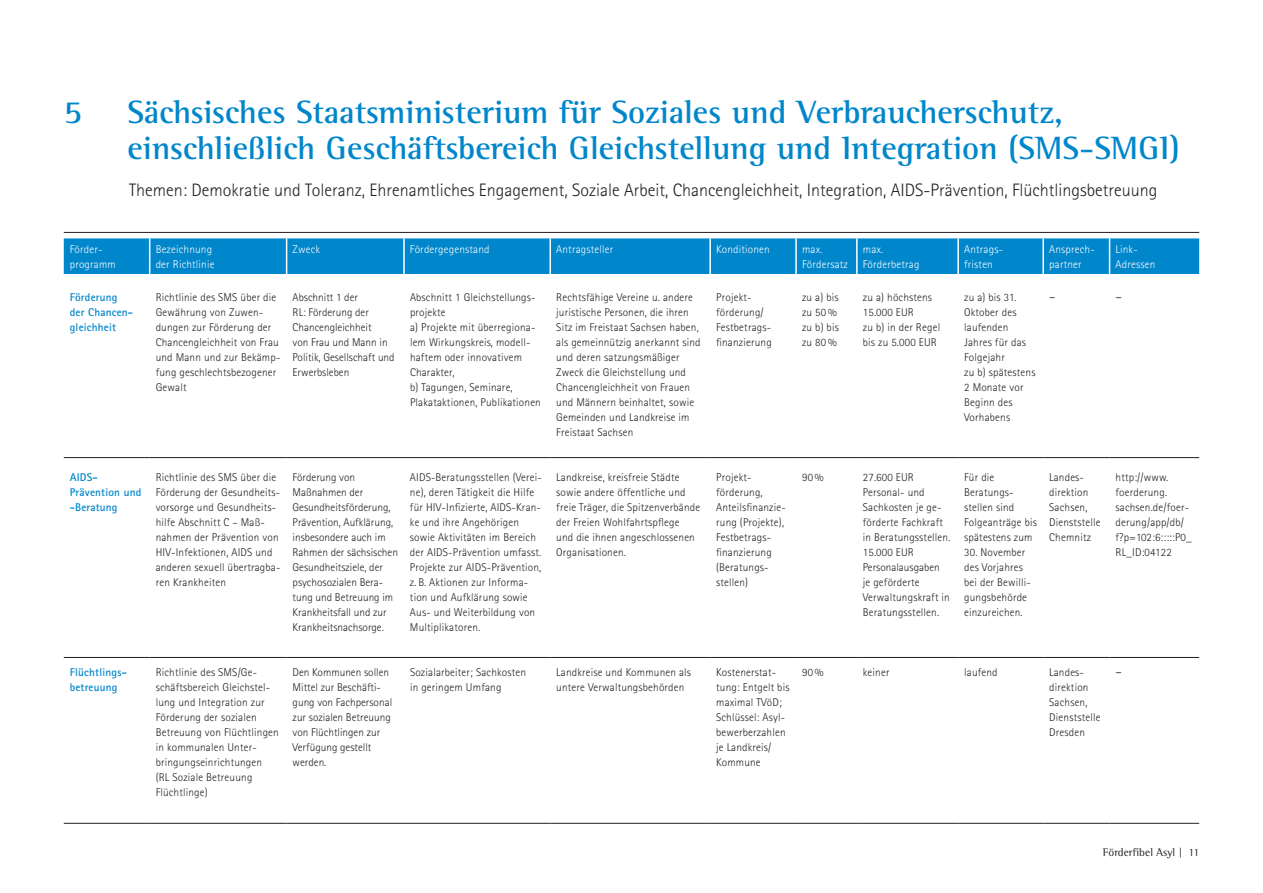
<style>
.page{position:relative;width:1263px;height:893px;background:#fff}
.page>*{position:absolute;margin:0;border:0;box-sizing:border-box;transform-origin:0 0}
.t1{font:700 33px/36px "Rotis Semi Serif";color:#0086cb}
.t2{font:300 18px "Rotis Sans Serif";color:#231f20}
.t3{font:300 13.5px "Rotis Sans Serif";color:#231f20}
.t4{font:300 11.25px/15px "Rotis Sans Serif";letter-spacing:.015em;color:#231f20}
.t5{font:300 11.25px/15px "Rotis Sans Serif";letter-spacing:.015em;color:#fff}
.t6{font:700 11.25px/15px "Rotis Sans Serif";letter-spacing:.015em;color:#0086cb}
.t7{font:11.25px "Rotis Semi Serif";letter-spacing:.01em;color:#231f20}
</style>
<div class="page">
<hr style="left:64px;top:232px;width:1135px;height:1px;background:#231f20">
<div style="left:64px;top:238px;width:1135px;height:36px;background:#0086cb"></div>
<hr style="left:149px;top:238px;width:1px;height:36px;background:#fff">
<hr style="left:286px;top:238px;width:1px;height:36px;background:#fff">
<hr style="left:403px;top:238px;width:2px;height:36px;background:#fff">
<hr style="left:549px;top:238px;width:2px;height:36px;background:#fff">
<hr style="left:709px;top:238px;width:2px;height:36px;background:#fff">
<hr style="left:795px;top:238px;width:2px;height:36px;background:#fff">
<hr style="left:856px;top:238px;width:2px;height:36px;background:#fff">
<hr style="left:957px;top:238px;width:2px;height:36px;background:#fff">
<hr style="left:1042px;top:238px;width:2px;height:36px;background:#fff">
<hr style="left:1109px;top:238px;width:1px;height:36px;background:#fff">
<hr style="left:64px;top:823px;width:86px;height:1px;background:#231f20">
<hr style="left:150px;top:823px;width:137px;height:1px;background:#231f20">
<hr style="left:287px;top:823px;width:117px;height:1px;background:#231f20">
<hr style="left:404px;top:823px;width:146px;height:1px;background:#231f20">
<hr style="left:550px;top:823px;width:160px;height:1px;background:#231f20">
<hr style="left:710px;top:823px;width:86px;height:1px;background:#231f20">
<hr style="left:796px;top:823px;width:61px;height:1px;background:#231f20">
<hr style="left:857px;top:823px;width:101px;height:1px;background:#231f20">
<hr style="left:958px;top:823px;width:85px;height:1px;background:#231f20">
<hr style="left:1043px;top:823px;width:66px;height:1px;background:#231f20">
<hr style="left:1109px;top:823px;width:90px;height:1px;background:#231f20">
<hr style="left:64px;top:457px;width:86px;height:1px;background:#231f20">
<hr style="left:150px;top:457px;width:137px;height:1px;background:#231f20">
<hr style="left:287px;top:457px;width:117px;height:1px;background:#231f20">
<hr style="left:404px;top:457px;width:146px;height:1px;background:#231f20">
<hr style="left:550px;top:457px;width:160px;height:1px;background:#231f20">
<hr style="left:710px;top:457px;width:86px;height:1px;background:#231f20">
<hr style="left:796px;top:457px;width:61px;height:1px;background:#231f20">
<hr style="left:857px;top:457px;width:101px;height:1px;background:#231f20">
<hr style="left:958px;top:457px;width:85px;height:1px;background:#231f20">
<hr style="left:1043px;top:457px;width:66px;height:1px;background:#231f20">
<hr style="left:1109px;top:457px;width:90px;height:1px;background:#231f20">
<hr style="left:64px;top:657px;width:86px;height:1px;background:#231f20">
<hr style="left:150px;top:657px;width:137px;height:1px;background:#231f20">
<hr style="left:287px;top:657px;width:117px;height:1px;background:#231f20">
<hr style="left:404px;top:657px;width:146px;height:1px;background:#231f20">
<hr style="left:550px;top:657px;width:160px;height:1px;background:#231f20">
<hr style="left:710px;top:657px;width:86px;height:1px;background:#231f20">
<hr style="left:796px;top:657px;width:61px;height:1px;background:#231f20">
<hr style="left:857px;top:657px;width:101px;height:1px;background:#231f20">
<hr style="left:958px;top:657px;width:85px;height:1px;background:#231f20">
<hr style="left:1043px;top:657px;width:66px;height:1px;background:#231f20">
<hr style="left:1109px;top:657px;width:90px;height:1px;background:#231f20">
<h1 class="t1" style="left:64px;top:93px;width:20px">5</h1>
<h1 class="t1" style="left:128px;top:93px;width:1054px">Sächsisches Staatsministerium für Soziales und Verbraucherschutz, einschließlich Geschäftsbereich Gleichstellung und Integration (SMS-SMGI)</h1>
<h2 class="t2" style="left:129px;top:180px;width:1030px">Themen: Demokratie und Toleranz, Ehrenamtliches Engagement, Soziale Arbeit, Chancengleichheit, Integration, AIDS-Prävention, Flüchtlingsbetreuung</h2>
<p class="t5" style="left:70px;top:242px;width:48px">Förder&shy;programm</p>
<p class="t5" style="left:156px;top:242px;width:60px">Bezeichnung der Richtlinie</p>
<p class="t5" style="left:293px;top:242px;width:29px">Zweck</p>
<p class="t5" style="left:410px;top:242px;width:81px">Fördergegenstand</p>
<p class="t5" style="left:556px;top:242px;width:59px">Antragsteller</p>
<p class="t5" style="left:716px;top:242px;width:55px">Konditionen</p>
<p class="t5" style="left:802px;top:242px;width:47px">max.<br>Fördersatz</p>
<p class="t5" style="left:863px;top:242px;width:58px">max.<br>Förderbetrag</p>
<p class="t5" style="left:964px;top:242px;width:40px">Antrags&shy;fristen</p>
<p class="t5" style="left:1049px;top:242px;width:47px">Ansprech&shy;partner</p>
<p class="t5" style="left:1115px;top:242px;width:41px">Link-<br>Adressen</p>
<p class="t6" style="left:70px;top:290px;width:65px">Förderung der Chancen&shy;gleichheit</p>
<p class="t4" style="left:156px;top:290px;width:126px">Richtlinie des SMS über die<br>Gewährung von Zuwen&shy;dungen zur Förderung der<br>Chancengleichheit von Frau und Mann und zur Bekämp&shy;fung geschlechtsbezogener<br>Gewalt</p>
<p class="t4" style="left:293px;top:290px;width:104px">Abschnitt 1 der<br>RL: Förderung der<br>Chancengleichheit<br>von Frau und Mann in<br>Politik, Gesellschaft und<br>Erwerbsleben</p>
<p class="t4" style="left:410px;top:290px;width:132px">Abschnitt 1 Gleichstellungs&shy;projekte<br>a) Projekte mit überregiona&shy;lem Wirkungskreis, modell&shy;haftem oder innovativem<br>Charakter,<br>b) Tagungen, Seminare,<br>Plakataktionen, Publikationen</p>
<p class="t4" style="left:556px;top:290px;width:146px">Rechtsfähige Vereine u. andere juristische Personen, die ihren<br>Sitz im Freistaat Sachsen haben, als gemeinnützig anerkannt sind und deren satzungsmäßiger<br>Zweck die Gleichstellung und<br>Chancengleichheit von Frauen und Männern beinhaltet, sowie<br>Gemeinden und Landkreise im<br>Freistaat Sachsen</p>
<p class="t4" style="left:716px;top:290px;width:57px">Projekt&shy;förderung/<br>Festbetrags&shy;finanzierung</p>
<p class="t4" style="left:802px;top:290px;width:38px">zu a) bis zu 50% zu b) bis zu 80%</p>
<p class="t4" style="left:863px;top:290px;width:79px">zu a) höchstens<br>15.000 EUR<br>zu b) in der Regel bis zu 5.000 EUR</p>
<p class="t4" style="left:964px;top:290px;width:73px">zu a) bis 31.<br>Oktober des laufenden<br>Jahres für das<br>Folgejahr<br>zu b) spätestens<br>2 Monate vor<br>Beginn des<br>Vorhabens</p>
<p class="t3" style="left:1049px;top:289px;width:8px">–</p>
<p class="t3" style="left:1115px;top:289px;width:8px">–</p>
<p class="t6" style="left:70px;top:470px;width:73px">AIDS-<br>Prävention und -Beratung</p>
<p class="t4" style="left:156px;top:470px;width:126px">Richtlinie des SMS über die<br>Förderung der Gesundheits&shy;vorsorge und Gesundheits&shy;hilfe Abschnitt C – Maß&shy;nahmen der Prävention von<br>HIV-Infektionen, AIDS und anderen sexuell übertragba&shy;ren Krankheiten</p>
<p class="t4" style="left:293px;top:470px;width:107px">Förderung von<br>Maßnahmen der<br>Gesundheitsförderung,<br>Prävention, Aufklärung, insbesondere auch im<br>Rahmen der sächsischen<br>Gesundheitsziele, der psychosozialen Bera&shy;tung und Betreuung im<br>Krankheitsfall und zur<br>Krankheitsnachsorge.</p>
<p class="t4" style="left:410px;top:470px;width:133px">AIDS-Beratungsstellen (Verei&shy;ne), deren Tätigkeit die Hilfe für HIV-Infizierte, AIDS-Kran&shy;ke und ihre Angehörigen sowie Aktivitäten im Bereich der AIDS-Prävention umfasst.<br>Projekte zur AIDS-Prävention, z. B. Aktionen zur Informa&shy;tion und Aufklärung sowie<br>Aus- und Weiterbildung von<br>Multiplikatoren.</p>
<p class="t4" style="left:556px;top:470px;width:145px">Landkreise, kreisfreie Städte sowie andere öffentliche und freie Träger, die Spitzenverbände der Freien Wohlfahrtspflege<br>und die ihnen angeschlossenen<br>Organisationen.</p>
<p class="t4" style="left:716px;top:470px;width:71px">Projekt&shy;förderung,<br>Anteilsfinanzie&shy;rung (Projekte),<br>Festbetrags&shy;finanzierung (Beratungs&shy;stellen)</p>
<p class="t4" style="left:802px;top:470px;width:23px">90%</p>
<p class="t4" style="left:863px;top:470px;width:89px">27.600 EUR<br>Personal- und<br>Sachkosten je ge&shy;förderte Fachkraft in Beratungsstellen.<br>15.000 EUR<br>Personalausgaben<br>je geförderte<br>Verwaltungskraft in<br>Beratungsstellen.</p>
<p class="t4" style="left:964px;top:470px;width:74px">Für die<br>Beratungs&shy;stellen sind<br>Folgeanträge bis spätestens zum</p>
<p class="t4" style="left:1049px;top:470px;width:53px">Landes&shy;direktion<br>Sachsen,<br>Dienststelle<br>Chemnitz</p>
<p class="t4" style="left:1115px;top:470px;width:78px">http://www. foerderung. sachsen.de/foer&shy;derung/app/db/ f?p=102:6:::::P0_<br>RL_ID:04122</p>
<p class="t4" style="left:964px;top:545px;width:68px">30. November des Vorjahres bei der Bewilli&shy;gungsbehörde einzureichen.</p>
<p class="t6" style="left:70px;top:665px;width:58px">Flüchtlings&shy;betreuung</p>
<p class="t4" style="left:156px;top:665px;width:125px">Richtlinie des SMS/Ge&shy;schäftsbereich Gleichstel&shy;lung und Integration zur<br>Förderung der sozialen<br>Betreuung von Flüchtlingen in kommunalen Unter&shy;bringungseinrichtungen<br>(RL Soziale Betreuung<br>Flüchtlinge)</p>
<p class="t4" style="left:293px;top:665px;width:101px">Den Kommunen sollen<br>Mittel zur Beschäfti&shy;gung von Fachpersonal zur sozialen Betreuung von Flüchtlingen zur<br>Verfügung gestellt werden.</p>
<p class="t4" style="left:410px;top:665px;width:118px">Sozialarbeiter; Sachkosten in geringem Umfang</p>
<p class="t4" style="left:556px;top:665px;width:136px">Landkreise und Kommunen als untere Verwaltungsbehörden</p>
<p class="t4" style="left:716px;top:665px;width:75px">Kostenerstat&shy;tung: Entgelt bis maximal TVöD;<br>Schlüssel: Asyl&shy;bewerberzahlen je Landkreis/<br>Kommune</p>
<p class="t4" style="left:802px;top:665px;width:23px">90%</p>
<p class="t4" style="left:863px;top:665px;width:28px">keiner</p>
<p class="t4" style="left:964px;top:665px;width:35px">laufend</p>
<p class="t4" style="left:1049px;top:665px;width:53px">Landes&shy;direktion<br>Sachsen,<br>Dienststelle<br>Dresden</p>
<p class="t3" style="left:1115px;top:664px;width:8px">–</p>
<p class="t7" style="left:1103px;top:846px;width:98px">Förderfibel Asyl | 11</p>
</div>
